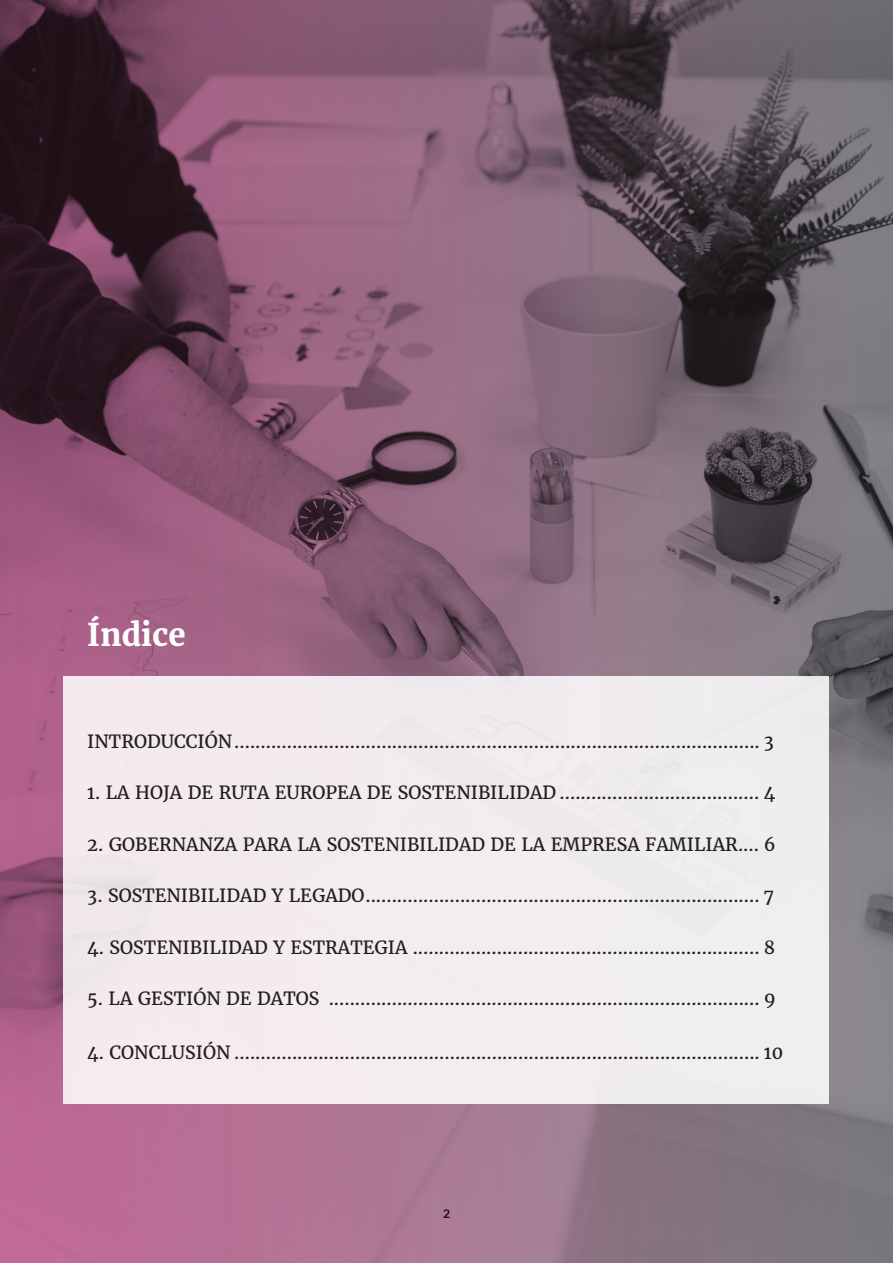
<style>
.page{position:relative;width:893px;height:1263px;background:#fff}
.page>*{position:absolute;margin:0;border:0;box-sizing:border-box;transform-origin:0 0}
.t1{font:700 31.05px "Merriweather";color:#fff}
.t2{font:18px "Merriweather";color:#231f20}
.t3{font:700 12px "Lato";color:#231f20}
</style>
<div class="page">
<img style="left:0;top:0;width:893px;height:1262px">
<div style="left:64px;top:676px;width:765px;height:427px;background:#f2ecef"></div>
<p class="t1" style="left:87px;top:614px;width:100px">Índice</p>
<p class="t2" style="left:87px;top:729px;width:688px">INTRODUCCIÓN.................................................................................................... 3</p>
<p class="t2" style="left:87px;top:781px;width:690px">1. LA HOJA DE RUTA EUROPEA DE SOSTENIBILIDAD ...................................... 4</p>
<p class="t2" style="left:87px;top:832px;width:690px">2. GOBERNANZA PARA LA SOSTENIBILIDAD DE LA EMPRESA FAMILIAR.... 6</p>
<p class="t2" style="left:87px;top:883px;width:688px">3. SOSTENIBILIDAD Y LEGADO........................................................................... 7</p>
<p class="t2" style="left:87px;top:935px;width:689px">4. SOSTENIBILIDAD Y ESTRATEGIA .................................................................. 8</p>
<p class="t2" style="left:87px;top:986px;width:690px">5. LA GESTIÓN DE DATOS .................................................................................. 9</p>
<p class="t2" style="left:87px;top:1040px;width:697px">4. CONCLUSIÓN .................................................................................................... 10</p>
<p class="t3" style="left:443px;top:1207px;width:8px">2</p>
</div>
